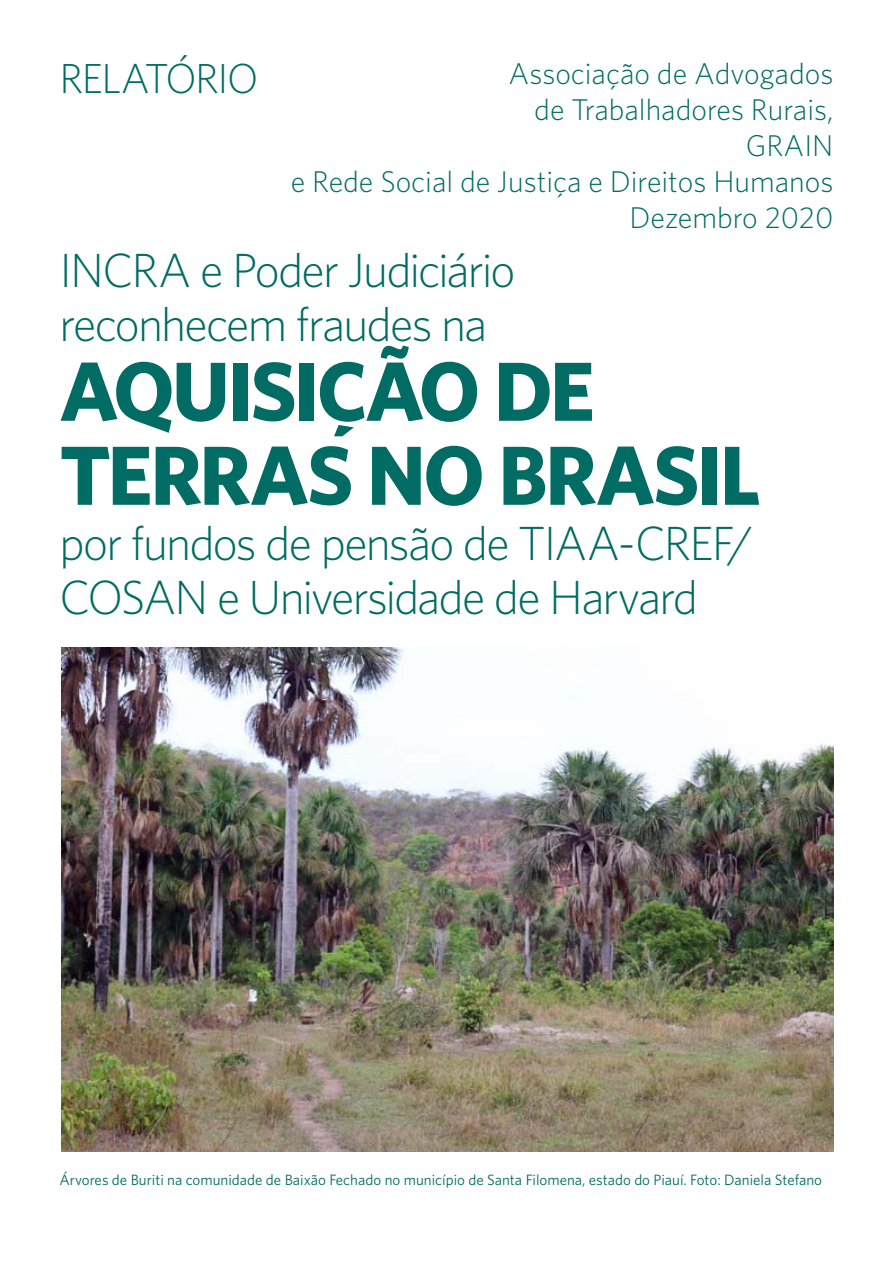
<style>
.page{position:relative;width:893px;height:1263px;background:#fff}
.page>*{position:absolute;margin:0;border:0;box-sizing:border-box;transform-origin:0 0}
.t1{font:700 84px/84px "Whitney";letter-spacing:-.03em;color:#006c64}
.t2{font:300 48px/54px "Whitney";letter-spacing:-.04em;color:#006c64}
.t3{font:300 42px "Whitney";letter-spacing:-.035em;color:#006c64}
.t4{font:300 30px/36px "Whitney";color:#006c64;text-align:right}
.t5{font:15px "Whitney";color:#006c64}
</style>
<div class="page">
<img style="left:62px;top:648px;width:771px;height:504px">
<h3 class="t3" style="left:60px;top:54px;width:200px">RELATÓRIO</h3>
<h3 class="t4" style="left:291px;top:55px;width:544px">Associação de Advogados<br>de Trabalhadores Rurais,<br>GRAIN<br>e Rede Social de Justiça e Direitos Humanos<br>Dezembro 2020</h3>
<h2 class="t2" style="left:60px;top:242px;width:457px">INCRA e Poder Judiciário reconhecem fraudes na</h2>
<h1 class="t1" style="left:60px;top:347px;width:702px">AQUISIÇÃO DE<br>TERRAS NO BRASIL</h1>
<h2 class="t2" style="left:60px;top:515px;width:694px">por fundos de pensão de TIAA-CREF/<br>COSAN e Universidade de Harvard</h2>
<p class="t5" style="left:60px;top:1170px;width:764px">Árvores de Buriti na comunidade de Baixão Fechado no município de Santa Filomena, estado do Piauí. Foto: Daniela Stefano</p>
</div>
